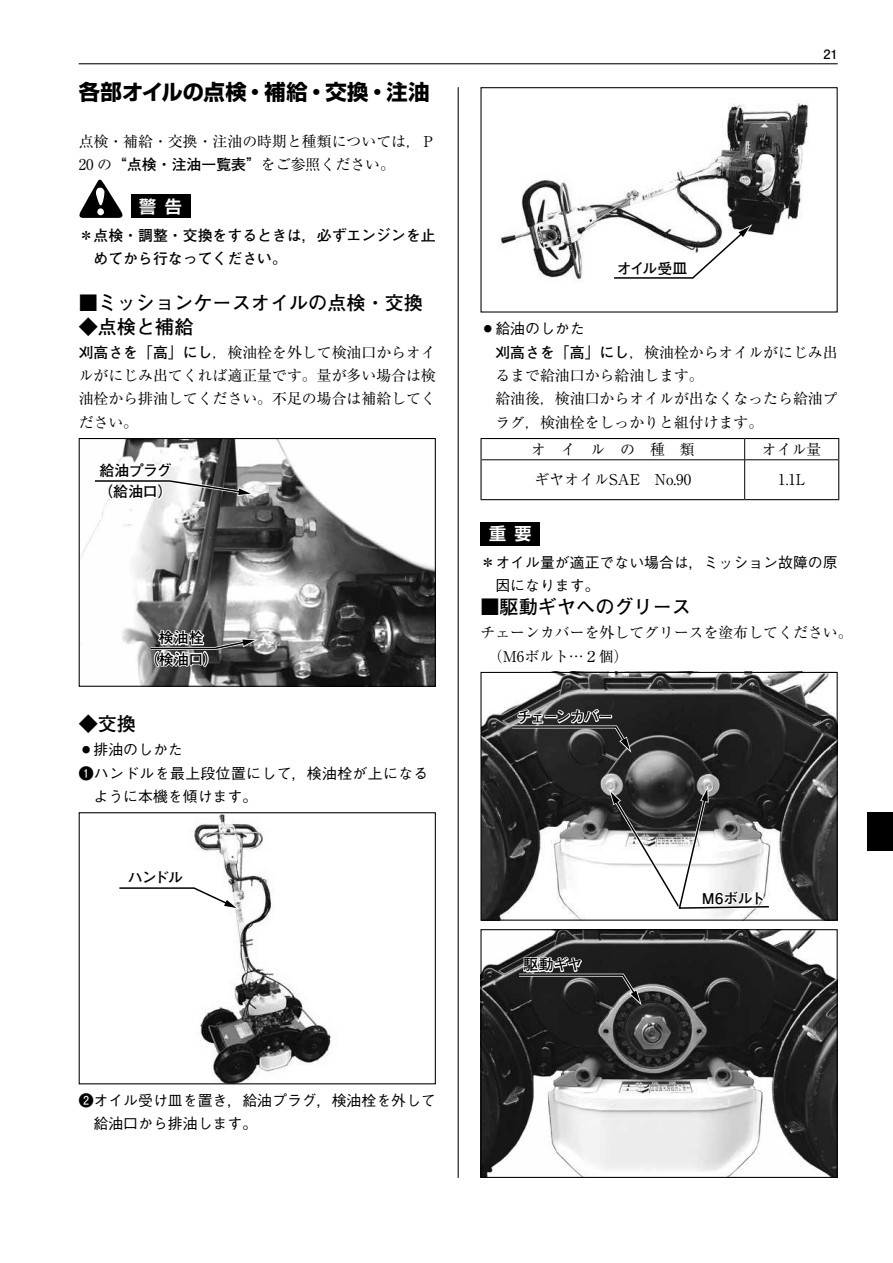
<style>
.page{position:relative;width:893px;height:1263px;background:#fff}
.page>*{position:absolute;margin:0;border:0;box-sizing:border-box;transform-origin:0 0}
.t1{font:700 21.3px "Shin Go Pr 6 N";letter-spacing:.02em;color:#000}
.t2{font:700 19.2px "Futo Go B101 Pro";color:#000}
.t3{font:700 16.95px "Shin Go Pr 6 N De";color:#fff}
.t4{font:14.85px/23.4px "Ryumin Pro";color:#000}
.t5{font:500 14.85px/23.4px "Gothic BBB Pro";color:#000}
.t6{font:700 14.85px/23.4px "Futo Go B101 Pro";color:#000}
.t7{font:700 14.85px/21.3px "Futo Go B101 Pr 6 N";letter-spacing:-.035em;color:#000}
.t8{font:500 14.85px "Gothic BBB Pro";letter-spacing:.025em;color:#000}
.t9{font:700 14.85px "Futo Go B101 Pr 6 N";letter-spacing:-.085em;color:#000}
.t10{font:700 12.75px "Futo Go B101 Pro";color:#000}
.s1{font-family:"Futo Go B101 Pro";font-weight:700}
</style>
<div class="page">
<hr style="left:458px;top:87px;width:1px;height:1091px;background:#000">
<hr style="left:79px;top:63px;width:759px;height:1px;background:#000">
<div style="left:867px;top:812px;width:26px;height:38px;background:#000"></div>
<img style="left:81px;top:440px;width:353px;height:245px">
<svg style="left:148px;top:625px;width:110px;height:44px"></svg>
<svg style="left:92px;top:461px;width:162px;height:41px"></svg>
<div style="left:79px;top:438px;width:357px;height:249px;border:1px solid #000"></div>
<img style="left:194px;top:814px;width:138px;height:268px">
<svg style="left:119px;top:869px;width:120px;height:40px"></svg>
<div style="left:79px;top:812px;width:357px;height:272px;border:1px solid #000"></div>
<img style="left:500px;top:103px;width:309px;height:177px">
<svg style="left:611px;top:224px;width:141px;height:56px"></svg>
<div style="left:480px;top:87px;width:358px;height:226px;border:1px solid #000"></div>
<img style="left:482px;top:674px;width:354px;height:245px">
<svg style="left:509px;top:707px;width:122px;height:46px"></svg>
<svg style="left:609px;top:786px;width:163px;height:126px"></svg>
<div style="left:480px;top:672px;width:358px;height:249px;border:1px solid #000"></div>
<img style="left:482px;top:931px;width:354px;height:245px">
<svg style="left:516px;top:955px;width:126px;height:62px"></svg>
<div style="left:480px;top:929px;width:358px;height:249px;border:1px solid #000"></div>
<div style="left:480px;top:522px;width:60px;height:23px;background:#000"></div>
<hr style="left:480px;top:438px;width:265px;height:1px;background:#000">
<hr style="left:480px;top:439px;width:2px;height:21px;background:#000">
<hr style="left:745px;top:438px;width:94px;height:1px;background:#000">
<svg style="left:838px;top:439px;width:1px;height:21px"></svg>
<hr style="left:480px;top:460px;width:2px;height:39px;background:#000">
<hr style="left:838px;top:460px;width:1px;height:39px;background:#000">
<hr style="left:480px;top:499px;width:265px;height:1px;background:#000">
<hr style="left:745px;top:499px;width:94px;height:1px;background:#000">
<svg style="left:744px;top:439px;width:1px;height:20px"></svg>
<hr style="left:482px;top:459px;width:263px;height:1px;background:#000">
<hr style="left:745px;top:459px;width:93px;height:1px;background:#000">
<hr style="left:744px;top:460px;width:1px;height:39px;background:#000">
<svg style="left:79px;top:180px;width:43px;height:38px"></svg>
<div style="left:131px;top:195px;width:59px;height:23px;background:#000"></div>
<h1 class="t1" style="left:79px;top:75px;width:353px">各部オイルの点検・補給・交換・注油</h1>
<p class="t4" style="left:79px;top:129px;width:359px">点検・補給・交換・注油の時期と種類については，Ｐ<br>20 の<span class="s1">“点検・注油一覧表”</span>をご参照ください。</p>
<p class="t3" style="left:139px;top:192px;width:44px">警告</p>
<p class="t6" style="left:94px;top:221px;width:344px;text-indent:-15px">＊点検・調整・交換をするときは，必ずエンジンを止めてから行なってください。</p>
<p class="t2" style="left:79px;top:288px;width:346px">■ミッションケースオイルの点検・交換</p>
<p class="t2" style="left:79px;top:311px;width:116px">◆点検と補給</p>
<p class="t4" style="left:79px;top:339px;width:359px;text-align:justify"><span class="s1">刈高さを｢高｣にし</span>，検油栓を外して検油口からオイルがにじみ出てくれば適正量です。量が多い場合は検油栓から排油してください。不足の場合は補給してください。</p>
<p class="t7" style="left:98px;top:459px;width:76px">給油プラグ（給油口）</p>
<p class="t7" style="left:144px;top:626px;width:76px;text-align:center">検油栓<br>（検油口）</p>
<p class="t2" style="left:79px;top:709px;width:59px">◆交換</p>
<p class="t5" style="left:79px;top:736px;width:106px">○排油のしかた</p>
<p class="t8" style="left:79px;top:761px;width:351px"><span class="s1">❶</span>ハンドルを最上段位置にして，検油栓が上になる</p>
<p class="t5" style="left:94px;top:783px;width:165px">ように本機を傾けます。</p>
<p class="t7" style="left:128px;top:866px;width:57px">ハンドル</p>
<p class="t7" style="left:617px;top:257px;width:72px">オイル受皿</p>
<p class="t10" style="left:823px;top:44px;width:16px">21</p>
<p class="t5" style="left:480px;top:315px;width:106px">○給油のしかた</p>
<p class="t4" style="left:495px;top:339px;width:344px"><span class="s1">刈高さを「高」にし</span>，検油栓からオイルがにじみ出るまで給油口から給油します。<br>給油後，検油口からオイルが出なくなったら給油プラグ，検油栓をしっかりと組付けます。</p>
<p class="t4" style="left:531px;top:437px;width:165px">オ　イ　ル　の　種　類</p>
<p class="t4" style="left:762px;top:437px;width:61px">オイル量</p>
<p class="t4" style="left:535px;top:467px;width:158px">ギヤオイルSAE　No.90</p>
<p class="t4" style="left:778px;top:467px;width:29px">1.1L</p>
<p class="t3" style="left:489px;top:520px;width:44px">重要</p>
<p class="t5" style="left:495px;top:549px;width:344px;text-indent:-15px">＊オイル量が適正でない場合は，ミッション故障の原因になります。</p>
<p class="t2" style="left:480px;top:592px;width:212px">■駆動ギヤへのグリース</p>
<p class="t4" style="left:480px;top:620px;width:374px">チェーンカバーを外してグリースを塗布してください。　（M6ボルト…２個）</p>
<p class="t9" style="left:517px;top:705px;width:98px">チェーンカバー</p>
<p class="t7" style="left:524px;top:954px;width:60px">駆動ギヤ</p>
<p class="t7" style="left:702px;top:887px;width:65px">M6ボルト</p>
<p class="t5" style="left:94px;top:1087px;width:344px;text-indent:-15px"><span class="s1">❷</span>オイル受け皿を置き，給油プラグ，検油栓を外して給油口から排油します。</p>
</div>
